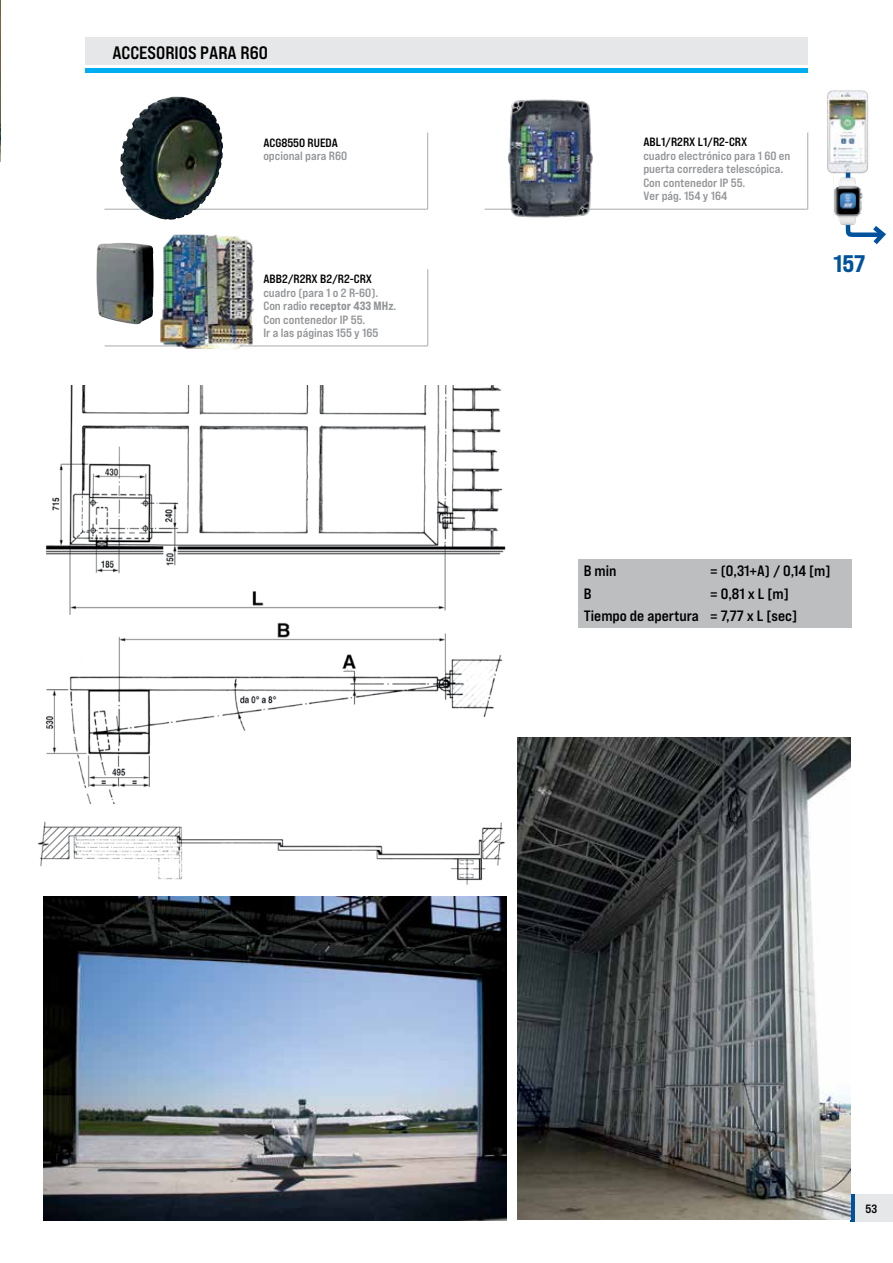
<style>
.page{position:relative;width:893px;height:1263px;background:#fff}
.page>*{position:absolute;margin:0;border:0;box-sizing:border-box;transform-origin:0 0}
.t1{font:24px "Bebas Neue Pro Exp Eb";color:#00529c}
.t2{font:18px "Bebas Neue Pro Exp Bd";color:#000}
.t3{font:15px/22.5px "Bebas Neue Pro Exp Bd";color:#000}
.t4{font:12px/13.5px "Bebas Neue Pro Exp Bd";color:#939598}
.t5{font:12px "Bebas Neue Pro Exp Bd";color:#000}
.t6{font:12px "Bebas Neue Pro Exp Eb";color:#939598}
.s1{font-family:"Bebas Neue Pro Exp Bd"}
</style>
<div class="page">
<div style="left:855px;top:1194px;width:38px;height:28px;background:#e6e7e8"></div>
<svg style="left:850px;top:1194px;width:4px;height:28px"></svg>
<img style="left:96px;top:243px;width:58px;height:81px">
<hr style="left:105px;top:346px;width:323px;height:1px;background:#a7a9ac">
<hr style="left:427px;top:269px;width:1px;height:77px;background:#a7a9ac">
<hr style="left:104px;top:209px;width:324px;height:1px;background:#a7a9ac">
<hr style="left:427px;top:133px;width:1px;height:76px;background:#a7a9ac">
<img style="left:159px;top:234px;width:97px;height:116px">
<img style="left:0;top:0;width:1px;height:161px">
<div style="left:85px;top:38px;width:722px;height:27px;background:#e6e7e8"></div>
<hr style="left:85px;top:68px;width:722px;height:4px;background:#00aeef">
<img style="left:120px;top:97px;width:82px;height:123px">
<hr style="left:485px;top:209px;width:323px;height:1px;background:#a7a9ac">
<hr style="left:807px;top:133px;width:1px;height:76px;background:#a7a9ac">
<img style="left:505px;top:99px;width:91px;height:119px">
<img style="left:45px;top:385px;width:461px;height:419px">
<img style="left:37px;top:821px;width:468px;height:63px">
<img style="left:518px;top:737px;width:332px;height:483px">
<img style="left:44px;top:897px;width:462px;height:323px">
<svg style="left:845px;top:175px;width:41px;height:70px"></svg>
<img style="left:827px;top:90px;width:42px;height:85px">
<img style="left:834px;top:176px;width:28px;height:50px">
<div style="left:578px;top:560px;width:274px;height:68px;background:#bcbec0"></div>
<h2 class="t2" style="left:112px;top:41px;width:157px">ACCESORIOS PARA R60</h2>
<p class="t5" style="left:263px;top:135px;width:76px">ACG8550 RUEDA</p>
<p class="t4" style="left:263px;top:149px;width:85px">opcional para R60</p>
<p class="t5" style="left:263px;top:272px;width:110px">ABB2/R2RX B2/R2-CRX</p>
<p class="t4" style="left:263px;top:286px;width:116px">cuadro (para 1 o 2 R-60).</p>
<p class="t6" style="left:263px;top:299px;width:134px"><span class="s1">Con radio</span> receptor 433 MHz<span class="s1">.</span></p>
<p class="t4" style="left:263px;top:313px;width:116px">Con contenedor IP 55.<br>Ir a las páginas 155 y 165</p>
<p class="t5" style="left:643px;top:135px;width:105px">ABL1/R2RX L1/R2-CRX</p>
<p class="t4" style="left:643px;top:149px;width:149px">cuadro electrónico para 1 60 en puerta corredera telescópica.<br>Con contenedor IP 55.<br>Ver pág. 154 y 164</p>
<h1 class="t1" style="left:834px;top:249px;width:33px">157</h1>
<p class="t3" style="left:584px;top:560px;width:34px">B min</p>
<p class="t3" style="left:710px;top:560px;width:122px">= (0,31+A) / 0,14 [m]</p>
<p class="t3" style="left:584px;top:582px;width:9px">B</p>
<p class="t3" style="left:584px;top:582px;width:215px;text-indent:126px">= 0,81 x L [m]<br>Tiempo de apertura = 7,77 x L [sec]</p>
<p class="t5" style="left:866px;top:1201px;width:13px">53</p>
</div>
